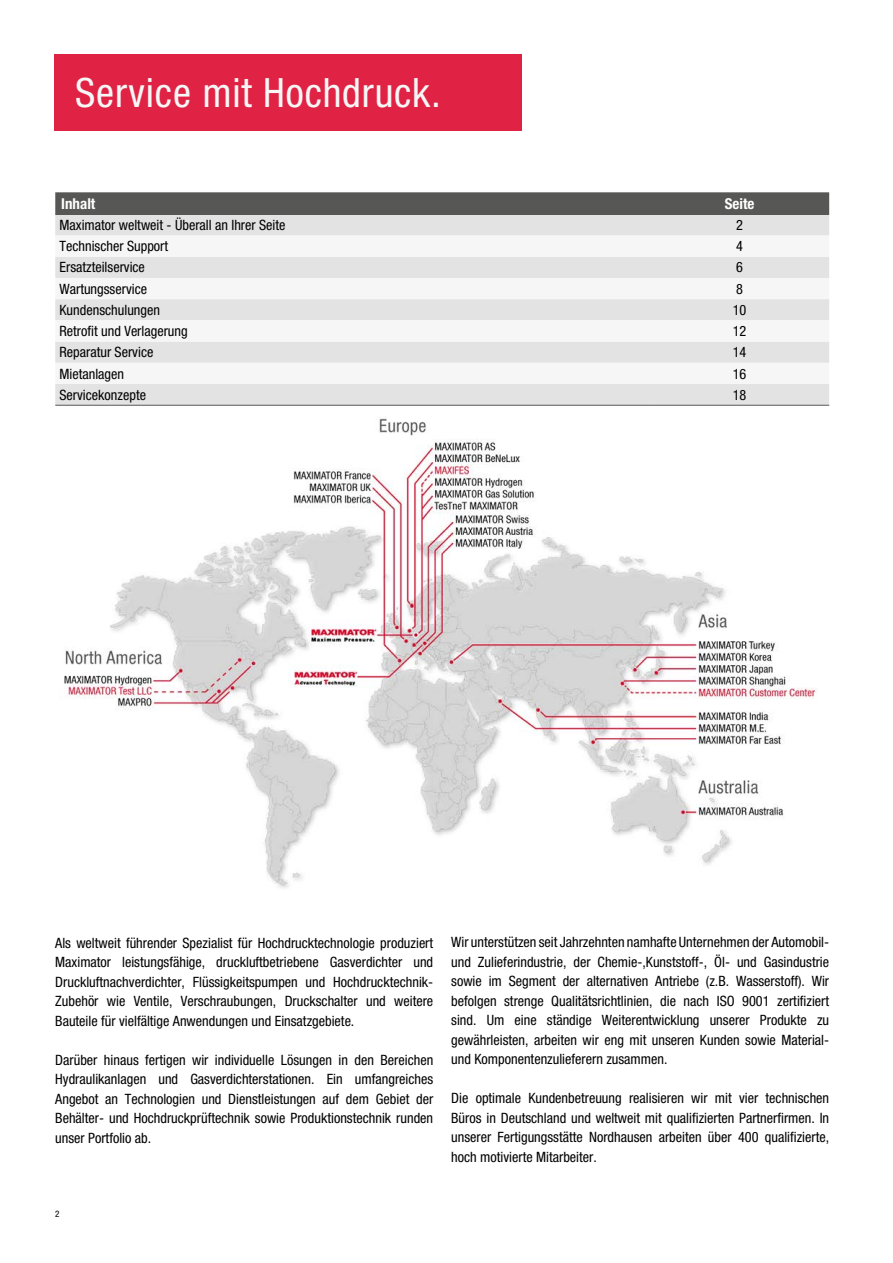
<style>
.page{position:relative;width:893px;height:1263px;background:#fff}
.page>*{position:absolute;margin:0;border:0;box-sizing:border-box;transform-origin:0 0}
.t1{font:condensed 40.5px "Helvetica Neue LT Std";letter-spacing:.02em;color:#f6f6f6}
.t2{font:700 condensed 15px "Helvetica Neue LT Std";color:#fff}
.t3{font:condensed 14.25px/19.5px "Helvetica Neue LT Std";color:#000;text-align:justify}
.t4{font:condensed 9px "Helvetica Neue LT Std";color:#000}
</style>
<div class="page">
<img style="left:64px;top:417px;width:754px;height:471px">
<div style="left:55px;top:192px;width:774px;height:23px;background:#575756"></div>
<div style="left:55px;top:215px;width:774px;height:190px;background:#e3e3e3"></div>
<svg style="left:55px;top:235px;width:774px;height:149px;fill:#f6f6f6"></svg>
<hr style="left:55px;top:405px;width:595px;height:1px;background:#575756">
<hr style="left:650px;top:405px;width:179px;height:1px;background:#575756">
<div style="left:54px;top:54px;width:468px;height:77px;background:#e02344"></div>
<h1 class="t1" style="left:75px;top:69px;width:367px">Service mit Hochdruck.</h1>
<p class="t2" style="left:61px;top:195px;width:36px">Inhalt</p>
<p class="t2" style="left:725px;top:195px;width:31px">Seite</p>
<p class="t3" style="left:60px;top:215px;width:228px">Maximator weltweit - Überall an Ihrer Seite</p>
<p class="t3" style="left:736px;top:215px;width:8px">2</p>
<p class="t3" style="left:60px;top:236px;width:110px">Technischer Support</p>
<p class="t3" style="left:736px;top:236px;width:8px">4</p>
<p class="t3" style="left:60px;top:258px;width:87px">Ersatzteilservice</p>
<p class="t3" style="left:736px;top:258px;width:8px">6</p>
<p class="t3" style="left:60px;top:279px;width:89px">Wartungsservice</p>
<p class="t3" style="left:736px;top:279px;width:8px">8</p>
<p class="t3" style="left:60px;top:300px;width:102px">Kundenschulungen</p>
<p class="t3" style="left:733px;top:300px;width:15px">10</p>
<p class="t3" style="left:60px;top:321px;width:130px">Retrofit und Verlagerung</p>
<p class="t3" style="left:733px;top:321px;width:15px">12</p>
<p class="t3" style="left:60px;top:342px;width:95px">Reparatur Service</p>
<p class="t3" style="left:733px;top:342px;width:15px">14</p>
<p class="t3" style="left:60px;top:364px;width:66px">Mietanlagen</p>
<p class="t3" style="left:733px;top:364px;width:15px">16</p>
<p class="t3" style="left:60px;top:385px;width:88px">Servicekonzepte</p>
<p class="t3" style="left:733px;top:385px;width:15px">18</p>
<p class="t3" style="left:55px;top:933px;width:379px">Als weltweit führender Spezialist für Hochdrucktechnologie produziert Maximator leistungsfähige, druckluftbetriebene Gasverdichter und Druckluftnachverdichter, Flüssigkeitspumpen und Hochdrucktechnik-Zubehör wie Ventile, Verschraubungen, Druckschalter und weitere Bauteile für vielfältige Anwendungen und Einsatzgebiete.</p>
<p class="t3" style="left:55px;top:1050px;width:379px">Darüber hinaus fertigen wir individuelle Lösungen in den Bereichen Hydraulikanlagen und Gasverdichterstationen. Ein umfangreiches Angebot an Technologien und Dienstleistungen auf dem Gebiet der Behälter- und Hochdruckprüftechnik sowie Produktionstechnik runden unser Portfolio ab.</p>
<p class="t3" style="left:451px;top:932px;width:379px">Wir unterstützen seit Jahrzehnten namhafte Unternehmen der Automobil&shy;und Zulieferindustrie, der Chemie-,Kunststoff-, Öl- und Gasindustrie sowie im Segment der alternativen Antriebe (z.B. Wasserstoff). Wir befolgen strenge Qualitätsrichtlinien, die nach ISO 9001 zertifiziert sind. Um eine ständige Weiterentwicklung unserer Produkte zu gewährleisten, arbeiten wir eng mit unseren Kunden sowie Material&shy;und Komponentenzulieferern zusammen.</p>
<p class="t3" style="left:451px;top:1088px;width:379px">Die optimale Kundenbetreuung realisieren wir mit vier technischen Büros in Deutschland und weltweit mit qualifizierten Partnerfirmen. In unserer Fertigungsstätte Nordhausen arbeiten über 400 qualifizierte, hoch motivierte Mitarbeiter.</p>
<p class="t4" style="left:55px;top:1209px;width:6px">2</p>
</div>
